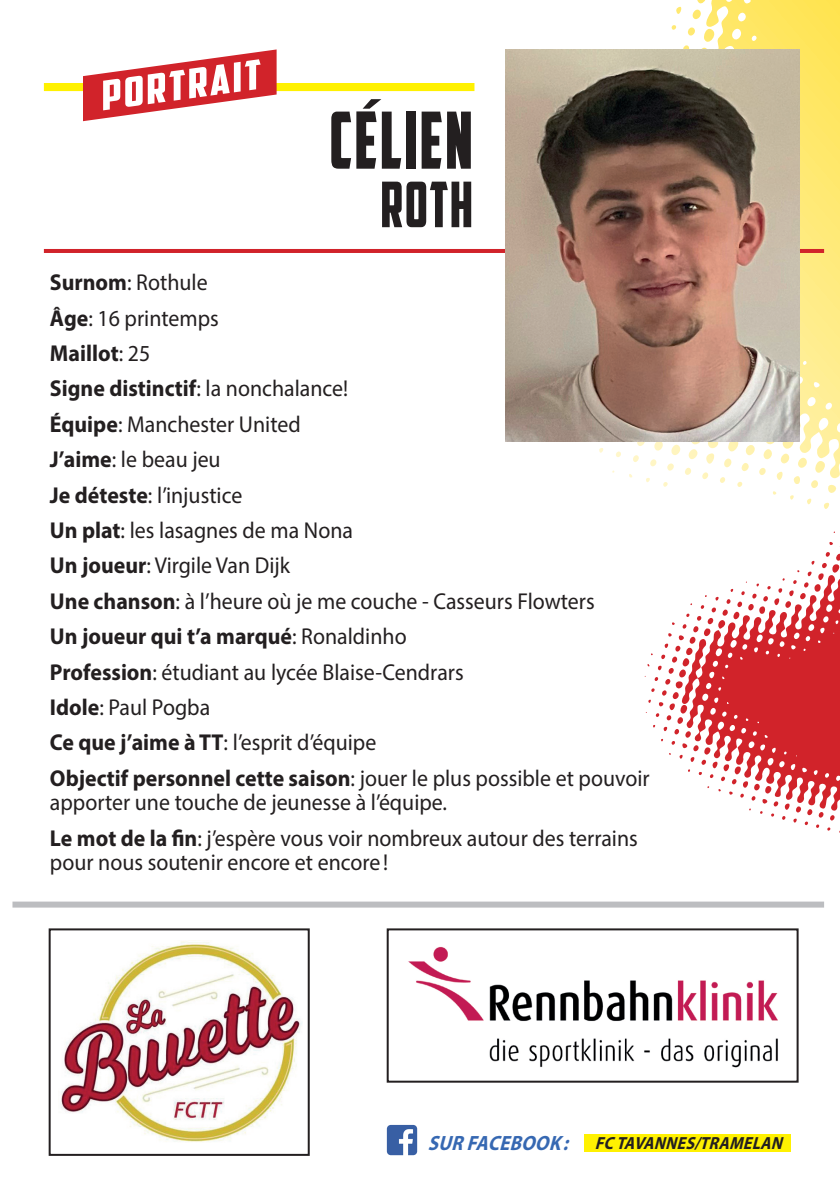
<style>
.page{position:relative;width:840px;height:1191px;background:#fff}
.page>*{position:absolute;margin:0;border:0;box-sizing:border-box;transform-origin:0 0}
.t1{font:78.8px "American Captain";letter-spacing:.03em;color:#231f20;scale:.83 1}
.t2{font:62.8px "American Captain";color:#231f20;scale:.83 1}
.t3{font:40.4px "American Captain";color:#fff;scale:1.15 1}
.t4{font:23px/35.4px "Myriad Pro";color:#231f20;scale:.95 1}
.t5{font:italic 700 17.6px "Myriad Pro";color:#231f20;scale:.9 1}
.s1{font-weight:700}
.s2{font-size:20.6px;color:#3668b2}
</style>
<div class="page">
<svg style="left:644px;top:542px;width:195px;height:610px"></svg>
<svg style="left:276px;top:0;width:563px;height:533px"></svg>
<img style="left:386px;top:1125px;width:31px;height:30px">
<div style="left:584px;top:1134px;width:206px;height:18px;background:#fff101"></div>
<div style="left:387px;top:929px;width:410px;height:152px;background:#fff"></div>
<img style="left:408px;top:947px;width:369px;height:121px">
<div style="left:386px;top:928px;width:412px;height:154px;border:2px solid #231f20"></div>
<div style="left:44px;top:83px;width:430px;height:8px;background:#fff101"></div>
<svg style="left:83px;top:49px;width:193px;height:72px"></svg>
<hr style="left:44px;top:249px;width:779px;height:4px;background:#d1232a">
<img style="left:60px;top:941px;width:242px;height:201px">
<div style="left:49px;top:928px;width:260px;height:227px;border:2px solid #231f20"></div>
<div style="left:12px;top:901px;width:811px;height:6px;background:#bcbdc0"></div>
<img style="left:505px;top:49px;width:293px;height:392px">
<h3 class="t3" style="left:96px;top:72px;width:141px;rotate:-8deg">PORTRAIT</h3>
<h1 class="t1" style="left:329px;top:93px;width:174px">CÉLIEN</h1>
<h2 class="t2" style="left:380px;top:167px;width:113px">ROTH</h2>
<p class="t4" style="left:50px;top:264px;width:632px"><span class="s1">Surnom</span>: Rothule<br><span class="s1">Âge</span>: 16 printemps<br><span class="s1">Maillot</span>: 25<br><span class="s1">Signe distinctif</span>: la nonchalance!<br><span class="s1">Équipe</span>: Manchester United<br><span class="s1">J’aime</span>: le beau jeu<br><span class="s1">Je déteste</span>: l’injustice<br><span class="s1">Un plat</span>: les lasagnes de ma Nona<br><span class="s1">Un joueur</span>: Virgile Van Dijk<br><span class="s1">Une chanson</span>: à l’heure où je me couche - Casseurs Flowters<br><span class="s1">Un joueur qui t’a marqué</span>: Ronaldinho<br><span class="s1">Profession</span>: étudiant au lycée Blaise-Cendrars<br><span class="s1">Idole</span>: Paul Pogba<br><span class="s1">Ce que j’aime à TT</span>: l’esprit d’équipe<br><span class="s1">Objectif personnel cette saison</span>: jouer le plus possible et pouvoir</p>
<p class="t4" style="left:50px;top:784px;width:620px">apporter une touche de jeunesse à l’équipe.<br><span class="s1">Le mot de la fin</span>: j’espère vous voir nombreux autour des terrains</p>
<p class="t4" style="left:50px;top:844px;width:357px">pour nous soutenir encore et encore!</p>
<p class="t5" style="left:427px;top:1131px;width:401px"><span class="s2">SURFACEBOOK:</span> FCTAVANNES/TRAMELAN</p>
</div>
